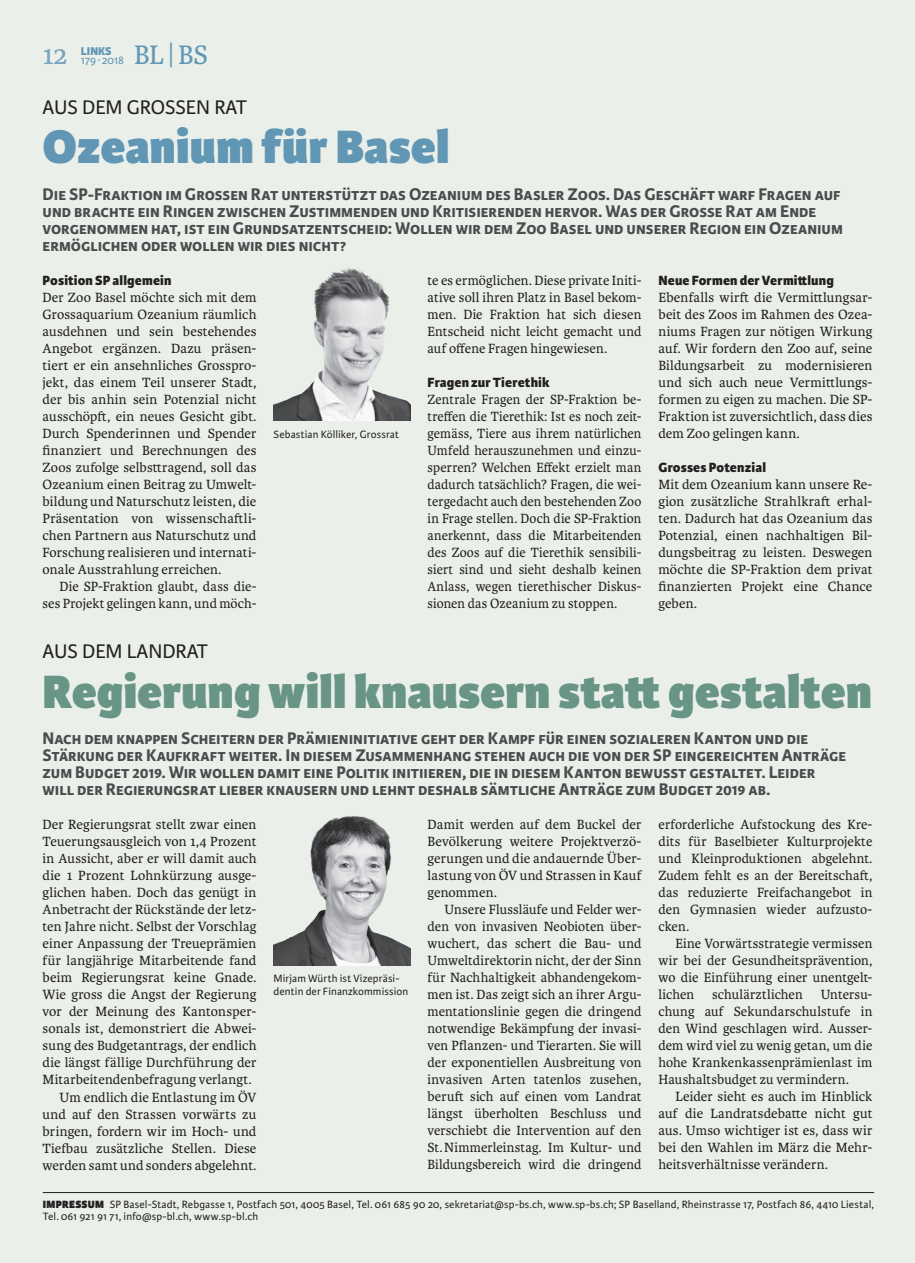
<style>
.page{position:relative;width:915px;height:1263px;background:#fff}
.page>*{position:absolute;margin:0;border:0;box-sizing:border-box;transform-origin:0 0}
.t1{font:800 49.8px "Karmina Sans";color:#699587}
.t2{font:800 49.8px "Karmina Sans";letter-spacing:.005em;color:#6197b5}
.t3{font:28.5px "Karmina";color:#6197b5}
.t4{font:28.5px "Karmina";color:#76a3bd}
.t5{font:21px "Karmina Sans";color:#231f20}
.t6{font:700 18px/17px "Karmina Sans";color:#4b4c4d}
.t7{font:14.25px/17px "Karmina";letter-spacing:.01em;color:#231f20;text-align:justify}
.t8{font:14.25px/17px "Karmina";letter-spacing:.01em;color:#231f20;text-align:justify;scale:.96 1}
.t9{font:800 14.25px "Karmina Sans";letter-spacing:.01em;color:#231f20}
.t10{font:12px "Karmina Sans";letter-spacing:-.02em;color:#6197b5}
.t11{font:800 12px "Karmina Sans";color:#6197b5}
.t12{font:11.25px/12.8px "Karmina Sans";letter-spacing:.015em;color:#231f20}
.s1{font-family:"Karmina Sans";font-weight:300}
.s2{font-weight:800}
</style>
<div class="page">
<div style="left:0;top:0;width:914px;height:1263px;background:#eaf0e9"></div>
<hr style="left:43px;top:1192px;width:830px;height:1px;background:#231f20">
<img style="left:273px;top:816px;width:137px;height:149px">
<img style="left:273px;top:268px;width:137px;height:153px">
<h2 class="t4" style="left:43px;top:39px;width:27px">12</h2>
<p class="t11" style="left:81px;top:44px;width:32px">LINKS</p>
<p class="t10" style="left:81px;top:53px;width:45px">179∙ 2018</p>
<h2 class="t3" style="left:134px;top:39px;width:75px">BL<span class="s1">|</span>BS</h2>
<h3 class="t5" style="left:43px;top:95px;width:206px">AUS DEM GROSSEN RAT</h3>
<h1 class="t2" style="left:43px;top:118px;width:408px">Ozeanium für Basel</h1>
<p class="t6" style="left:43px;top:186px;width:801px">Die SP-Fraktion im Grossen Rat unterstützt das Ozeanium des Basler Zoos. Das Geschäft warf Fragen auf und brachte ein Ringen zwischen Zustimmenden und Kritisierenden hervor. Was der Grosse Rat am Ende vorgenommen hat, ist ein Grundsatzentscheid: Wollen wir dem Zoo Basel und unserer Region ein Ozeanium ermöglichen oder wollen wir dies nicht?</p>
<p class="t9" style="left:43px;top:272px;width:130px">Position SP allgemein</p>
<p class="t7" style="left:43px;top:289px;width:215px">Der Zoo Basel möchte sich mit dem Grossaquarium Ozeanium räumlich ausdehnen und sein bestehendes Angebot ergänzen. Dazu präsen&shy;tiert er ein ansehnliches Grosspro&shy;jekt, das einem Teil unserer Stadt, der bis anhin sein Potenzial nicht ausschöpft, ein neues Gesicht gibt.<br>Durch Spenderinnen und Spender finanziert und Berechnungen des Zoos zufolge selbsttragend, soll das Ozeanium einen Beitrag zu Umwelt&shy;bildung und Naturschutz leisten, die Präsentation von wissenschaftli&shy;chen Partnern aus Naturschutz und Forschung realisieren und internati&shy;onale Ausstrahlung erreichen.</p>
<p class="t7" style="left:43px;top:578px;width:215px;text-align:right">Die SP-Fraktion glaubt, dass die&shy;ses Projekt gelingen kann, und möch-</p>
<p class="t9" style="left:658px;top:272px;width:177px">Neue Formen der Vermittlung</p>
<p class="t7" style="left:658px;top:289px;width:215px">Ebenfalls wirft die Vermittlungsar&shy;beit des Zoos im Rahmen des Ozea&shy;niums Fragen zur nötigen Wirkung auf. Wir fordern den Zoo auf, seine Bildungsarbeit zu modernisieren und sich auch neue Vermittlungs&shy;formen zu eigen zu machen. Die SP-Fraktion ist zuversichtlich, dass dies dem Zoo gelingen kann.</p>
<p class="t9" style="left:658px;top:459px;width:109px">Grosses Potenzial</p>
<p class="t7" style="left:658px;top:476px;width:215px">Mit dem Ozeanium kann unsere Re&shy;gion zusätzliche Strahlkraft erhal&shy;ten. Dadurch hat das Ozeanium das Potenzial, einen nachhaltigen Bil&shy;dungsbeitrag zu leisten. Deswegen möchte die SP-Fraktion dem privat finanzierten Projekt eine Chance geben.</p>
<p class="t7" style="left:427px;top:272px;width:215px">te es ermöglichen. Diese private Initi&shy;ative soll ihren Platz in Basel bekom&shy;men. Die Fraktion hat sich diesen Entscheid nicht leicht gemacht und auf offene Fragen hingewiesen.</p>
<p class="t9" style="left:427px;top:374px;width:124px">Fragen zur Tierethik</p>
<p class="t8" style="left:427px;top:391px;width:224px">Zentrale Fragen der SP-Fraktion be&shy;treffen die Tierethik: Ist es noch zeit&shy;gemäss, Tiere aus ihrem natürlichen Umfeld herauszunehmen und einzu&shy;sperren? Welchen Effekt erzielt man dadurch tatsächlich? Fragen, die wei&shy;tergedacht auch den bestehenden Zoo in Frage stellen. Doch die SP-Fraktion anerkennt, dass die Mitarbeitenden des Zoos auf die Tierethik sensibili&shy;siert sind und sieht deshalb keinen Anlass, wegen tierethischer Diskus&shy;sionen das Ozeanium zu stoppen.</p>
<p class="t12" style="left:273px;top:428px;width:127px">Sebastian Kölliker, Grossrat</p>
<h3 class="t5" style="left:43px;top:639px;width:167px">AUS DEM LANDRAT</h3>
<h1 class="t1" style="left:43px;top:662px;width:830px">Regierung will knausern statt gestalten</h1>
<p class="t6" style="left:43px;top:730px;width:804px">Nach dem knappen Scheitern der Prämieninitiative geht der Kampf für einen sozialeren Kanton und die Stärkung der Kaufkraft weiter. In diesem Zusammenhang stehen auch die von der SP eingereichten Anträge zum Budget 2019. Wir wollen damit eine Politik initiieren, die in diesem Kanton bewusst gestaltet. Leider will der Regierungsrat lieber knausern und lehnt deshalb sämtliche Anträge zum Budget 2019 ab.</p>
<p class="t7" style="left:43px;top:816px;width:215px">Der Regierungsrat stellt zwar einen</p>
<p class="t7" style="left:43px;top:833px;width:215px">Teuerungsausgleich von 1,4 Prozent</p>
<p class="t7" style="left:43px;top:850px;width:215px">in Aussicht, aber er will damit auch</p>
<p class="t7" style="left:43px;top:867px;width:215px">die 1 Prozent Lohnkürzung ausge-</p>
<p class="t7" style="left:43px;top:884px;width:215px">glichen haben. Doch das genügt in</p>
<p class="t7" style="left:43px;top:901px;width:215px">Anbetracht der Rückstände der letz-</p>
<p class="t7" style="left:43px;top:918px;width:215px">ten Jahre nicht. Selbst der Vorschlag</p>
<p class="t7" style="left:43px;top:935px;width:215px">einer Anpassung der Treueprämien</p>
<p class="t7" style="left:43px;top:952px;width:215px">für langjährige Mitarbeitende fand</p>
<p class="t7" style="left:43px;top:969px;width:215px">beim Regierungsrat keine Gnade.</p>
<p class="t7" style="left:43px;top:986px;width:215px">Wie gross die Angst der Regierung</p>
<p class="t7" style="left:43px;top:1003px;width:215px">vor der Meinung des Kantonsper-</p>
<p class="t7" style="left:43px;top:1020px;width:215px">sonals ist, demonstriert die Abwei-</p>
<p class="t7" style="left:43px;top:1037px;width:215px">sung des Budgetantrags, der endlich</p>
<p class="t7" style="left:43px;top:1054px;width:215px">die längst fällige Durchführung der</p>
<p class="t7" style="left:43px;top:1071px;width:210px">Mitarbeitendenbefragung verlangt.</p>
<p class="t7" style="left:60px;top:1088px;width:198px">Um endlich die Entlastung im ÖV</p>
<p class="t7" style="left:43px;top:1105px;width:215px">und auf den Strassen vorwärts zu</p>
<p class="t7" style="left:43px;top:1123px;width:215px">bringen, fordern wir im Hoch- und</p>
<p class="t7" style="left:43px;top:1140px;width:215px">Tiefbau zusätzliche Stellen. Diese</p>
<p class="t7" style="left:43px;top:1157px;width:215px">werden samt und sonders abgelehnt.</p>
<p class="t7" style="left:658px;top:816px;width:215px">erforderliche Aufstockung des Kre&shy;dits für Baselbieter Kulturprojekte und Kleinproduktionen abgelehnt.<br>Zudem fehlt es an der Bereitschaft, das reduzierte Freifachangebot in den Gymnasien wieder aufzusto&shy;cken.</p>
<p class="t7" style="left:658px;top:935px;width:215px;text-indent:17px">Eine Vorwärtsstrategie vermissen wir bei der Gesundheitsprävention, wo die Einführung einer unentgelt&shy;lichen</p>
<p class="t7" style="left:427px;top:816px;width:215px">Damit werden auf dem Buckel der Bevölkerung weitere Projektverzö&shy;gerungen und die andauernde Über&shy;lastung von ÖV und Strassen in Kauf genommen.</p>
<p class="t7" style="left:427px;top:901px;width:215px;text-indent:17px">Unsere Flussläufe und Felder wer&shy;den von invasiven Neobioten über&shy;wuchert, das schert die Bau- und Umweltdirektorin nicht, der der Sinn für Nachhaltigkeit abhandengekom&shy;men ist. Das zeigt sich an ihrer Argu&shy;mentationslinie gegen die dringend notwendige Bekämpfung der invasi&shy;ven Pflanzen- und Tierarten. Sie will der exponentiellen Ausbreitung von invasiven Arten tatenlos zusehen, beruft sich auf einen vom Landrat längst überholten Beschluss und verschiebt die Intervention auf den St.Nimmerleinstag. Im Kultur- und Bildungsbereich wird die dringend</p>
<p class="t12" style="left:273px;top:972px;width:136px">Mirjam Würth ist Vizepräsi&shy;dentin der Finanzkommission</p>
<p class="t7" style="left:711px;top:986px;width:92px">schulärztlichen</p>
<p class="t7" style="left:658px;top:986px;width:215px;text-indent:162px">Untersu&shy;chung auf Sekundarschulstufe in den Wind geschlagen wird. Ausser&shy;dem wird viel zu wenig getan, um die hohe Krankenkassenprämienlast im Haushaltsbudget zu vermindern.</p>
<p class="t7" style="left:658px;top:1088px;width:215px;text-indent:17px">Leider sieht es auch im Hinblick auf die Landratsdebatte nicht gut aus. Umso wichtiger ist es, dass wir bei den Wahlen im März die Mehr&shy;heitsverhältnisse verändern.</p>
<p class="t12" style="left:43px;top:1198px;width:832px"><span class="s2">IMPRESSUM</span> SP Basel-Stadt, Rebgasse 1, Postfach 501, 4005 Basel, Tel. 061 685 90 20, sekretariat@sp-bs.ch, www.sp-bs.ch; SP Baselland, Rheinstrasse 17, Postfach 86, 4410 Liestal,<br>Tel. 061 921 91 71, info@sp-bl.ch, www.sp-bl.ch</p>
</div>
